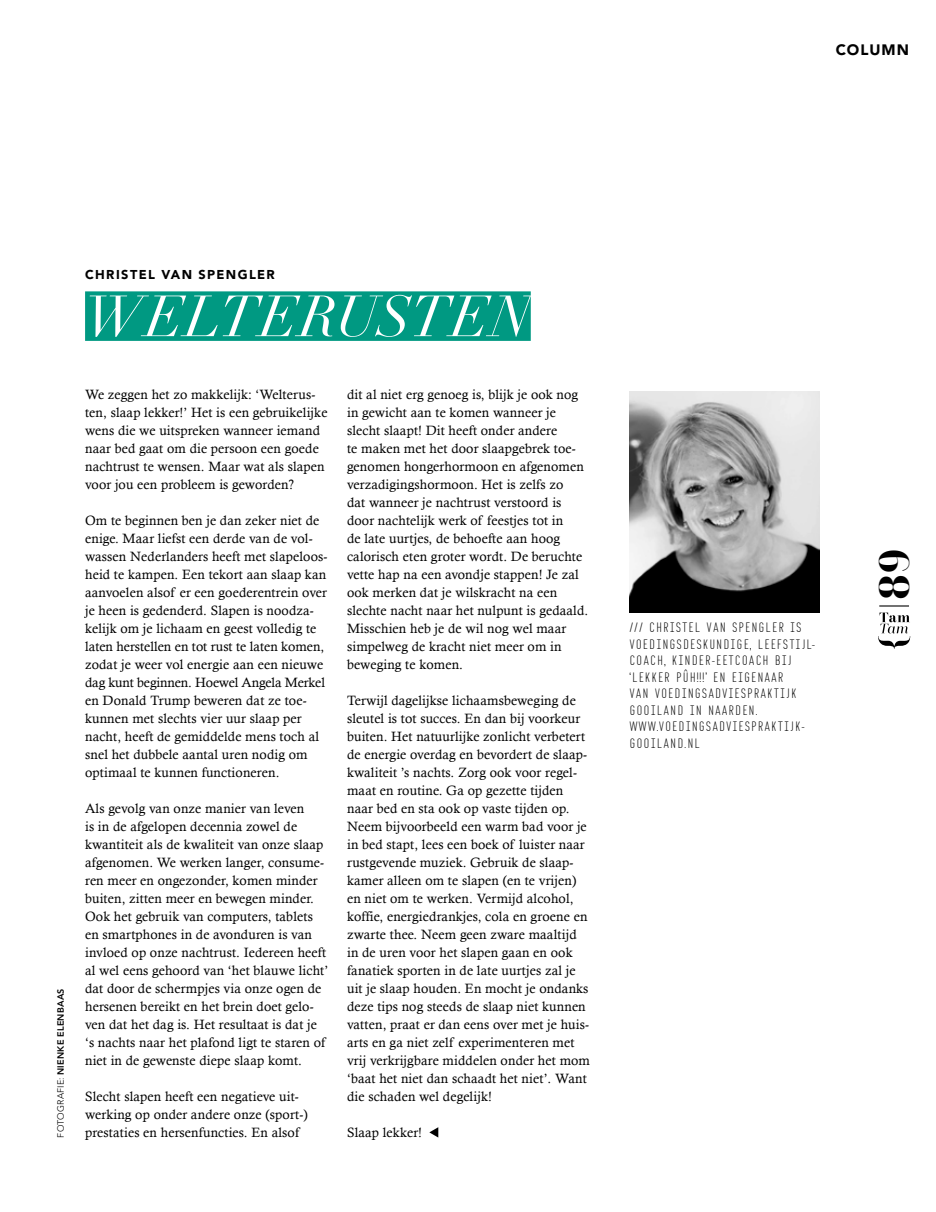
<style>
.page{position:relative;width:936px;height:1212px;background:#fff}
.page>*{position:absolute;margin:0;border:0;box-sizing:border-box;transform-origin:0 0}
.t1{font:italic 57px "Didot";letter-spacing:.01em;color:#fff}
.t2{font:700 42.75px "Trivia Serif";color:#000}
.t3{font:900 15px "Avenir LT";letter-spacing:.075em;color:#000}
.t4{font:13.5px/18px "Calisto";letter-spacing:.01em;color:#000}
.t5{font:900 12.75px "Avenir LT Std";letter-spacing:.11em;color:#000}
.t6{font:100 12px/16.5px "AF Module Text OT";letter-spacing:.08em;color:#000}
.t7{font:800 9px "Avenir LT";letter-spacing:.025em;color:#000}
.s1{font-weight:300}
</style>
<div class="page">
<img style="left:629px;top:392px;width:190px;height:220px">
<div style="left:85px;top:291px;width:445px;height:50px;background:#009982"></div>
<svg style="left:429px;top:1127px;width:9px;height:10px"></svg>
<svg style="left:878px;top:605px;width:32px;height:44px"></svg>
<p class="t3" style="left:835px;top:41px;width:75px">COLUMN</p>
<p class="t5" style="left:85px;top:267px;width:191px">CHRISTEL VAN SPENGLER</p>
<h1 class="t1" style="left:85px;top:281px;width:447px">WELTERUSTEN</h1>
<p class="t7" style="left:55px;top:1137px;width:151px;rotate:-90deg"><span class="s1">FOTOGRAFIE:</span> NIENKE ELENBAAS</p>
<p class="t4" style="left:85px;top:386px;width:244px">We zeggen het zo makkelijk: ‘Welterus&shy;ten, slaap lekker!’ Het is een gebruikelijke wens die we uitspreken wanneer iemand naar bed gaat om die persoon een goede nachtrust te wensen. Maar wat als slapen voor jou een probleem is geworden?</p>
<p class="t4" style="left:85px;top:512px;width:244px">Om te beginnen ben je dan zeker niet de enige. Maar liefst een derde van de vol&shy;wassen Nederlanders heeft met slapeloos&shy;heid te kampen. Een tekort aan slaap kan aanvoelen alsof er een goederentrein over je heen is gedenderd. Slapen is noodza&shy;kelijk om je lichaam en geest volledig te laten herstellen en tot rust te laten komen, zodat je weer vol energie aan een nieuwe dag kunt beginnen. Hoewel Angela Merkel en Donald Trump beweren dat ze toe&shy;kunnen met slechts vier uur slaap per nacht, heeft de gemiddelde mens toch al snel het dubbele aantal uren nodig om optimaal te kunnen functioneren.</p>
<p class="t4" style="left:85px;top:800px;width:245px">Als gevolg van onze manier van leven<br>is in de afgelopen decennia zowel de kwantiteit als de kwaliteit van onze slaap afgenomen. We werken langer, consume&shy;ren meer en ongezonder, komen minder buiten, zitten meer en bewegen minder.<br>Ook het gebruik van computers, tablets en smartphones in de avonduren is van invloed op onze nachtrust. Iedereen heeft al wel eens gehoord van ‘het blauwe licht’ dat door de schermpjes via onze ogen de hersenen bereikt en het brein doet gelo&shy;ven dat het dag is. Het resultaat is dat je ‘s nachts naar het plafond ligt te staren of niet in de gewenste diepe slaap komt.</p>
<p class="t4" style="left:85px;top:1088px;width:224px">Slecht slapen heeft een negatieve uit&shy;werking op onder andere onze (sport-) prestaties en hersenfuncties. En alsof</p>
<p class="t4" style="left:347px;top:386px;width:243px">dit al niet erg genoeg is, blijk je ook nog in gewicht aan te komen wanneer je slecht slaapt! Dit heeft onder andere<br>te maken met het door slaapgebrek toe&shy;genomen hongerhormoon en afgenomen verzadigingshormoon. Het is zelfs zo<br>dat wanneer je nachtrust verstoord is door nachtelijk werk of feestjes tot in<br>de late uurtjes, de behoefte aan hoog calorisch eten groter wordt. De beruchte vette hap na een avondje stappen! Je zal ook merken dat je wilskracht na een slechte nacht naar het nulpunt is gedaald.<br>Misschien heb je de wil nog wel maar simpelweg de kracht niet meer om in beweging te komen.</p>
<p class="t4" style="left:347px;top:692px;width:244px">Terwijl dagelijkse lichaamsbeweging de sleutel is tot succes. En dan bij voorkeur buiten. Het natuurlijke zonlicht verbetert de energie overdag en bevordert de slaap&shy;kwaliteit ’s nachts. Zorg ook voor regel&shy;maat en routine. Ga op gezette tijden naar bed en sta ook op vaste tijden op.<br>Neem bijvoorbeeld een warm bad voor je in bed stapt, lees een boek of luister naar rustgevende muziek. Gebruik de slaap&shy;kamer alleen om te slapen (en te vrijen) en niet om te werken. Vermijd alcohol, koffie, energiedrankjes, cola en groene en zwarte thee. Neem geen zware maaltijd in de uren voor het slapen gaan en ook fanatiek sporten in de late uurtjes zal je uit je slaap houden. En mocht je ondanks deze tips nog steeds de slaap niet kunnen vatten, praat er dan eens over met je huis&shy;arts en ga niet zelf experimenteren met vrij verkrijgbare middelen onder het mom ‘baat het niet dan schaadt het niet’. Want die schaden wel degelijk!</p>
<p class="t4" style="left:347px;top:1123px;width:76px">Slaap lekker!</p>
<p class="t6" style="left:629px;top:619px;width:187px">/// CHRISTEL VAN SPENGLER IS<br>VOEDINGSDESKUNDIGE, LEEFSTIJL-<br>COACH, KINDER-EETCOACH BIJ ‘LEKKER PÛH!!!’ EN EIGENAAR<br>VAN VOEDINGSADVIESPRAKTIJK<br>GOOILAND IN NAARDEN.<br>WWW.VOEDINGSADVIESPRAKTIJK-<br>GOOILAND.NL</p>
<h2 class="t2" style="left:870px;top:600px;width:53px;rotate:-90deg">89</h2>
</div>
